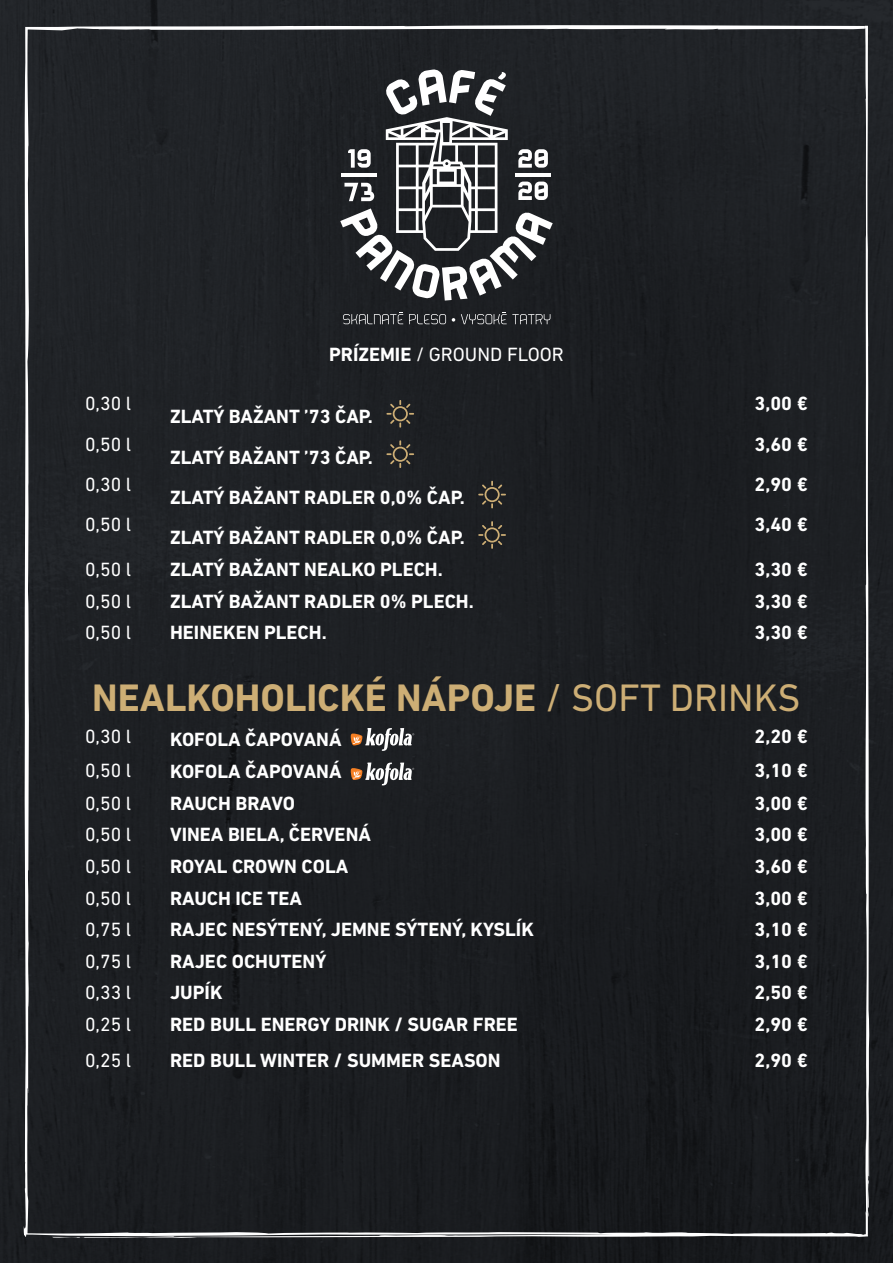
<style>
.page{position:relative;width:893px;height:1263px;background:#fff}
.page>*{position:absolute;margin:0;border:0;box-sizing:border-box;transform-origin:0 0}
.nadpis_SK{font:700 39px "DIN Next LT Pro";color:#cdae75}
.menu_SK{font:700 19.5px "DIN Next LT Pro";color:#fff}
.objem{font:19.5px "DIN Next LT Pro";color:#fff}
.cena{font:700 19.5px "DIN Next LT Pro";color:#fff}
.s1{font-weight:700}
.s2{font-weight:400}
</style>
<div class="page">
<img style="left:0;top:0;width:893px;height:1263px">
<div style="left:24px;top:24px;width:845px;height:1215px;background:#1c1f22"></div>
<svg style="left:343px;top:312px;width:60px;height:12px"></svg>
<svg style="left:452px;top:318px;width:3px;height:4px"></svg>
<svg style="left:461px;top:312px;width:89px;height:12px"></svg>
<svg style="left:409px;top:314px;width:37px;height:10px"></svg>
<svg style="left:340px;top:69px;width:213px;height:232px"></svg>
<svg style="left:386px;top:400px;width:28px;height:28px"></svg>
<svg style="left:386px;top:440px;width:28px;height:28px"></svg>
<svg style="left:478px;top:481px;width:28px;height:27px"></svg>
<svg style="left:478px;top:521px;width:28px;height:28px"></svg>
<svg style="left:351px;top:728px;width:63px;height:23px"></svg>
<svg style="left:351px;top:762px;width:63px;height:23px"></svg>
<p class="objem" style="left:329px;top:344px;width:236px"><span class="s1">PRÍZEMIE</span> / GROUND FLOOR</p>
<p class="objem" style="left:85px;top:392px;width:48px">0,30 l</p>
<p class="menu_SK" style="left:170px;top:405px;width:204px">ZLATÝ BAŽANT ’73 ČAP.</p>
<p class="cena" style="left:755px;top:392px;width:55px">3,00 €</p>
<p class="objem" style="left:85px;top:433px;width:48px">0,50 l</p>
<p class="menu_SK" style="left:170px;top:445px;width:204px">ZLATÝ BAŽANT ’73 ČAP.</p>
<p class="cena" style="left:755px;top:432px;width:55px">3,60 €</p>
<p class="objem" style="left:85px;top:473px;width:48px">0,30 l</p>
<p class="menu_SK" style="left:170px;top:486px;width:296px">ZLATÝ BAŽANT RADLER 0,0% ČAP.</p>
<p class="cena" style="left:755px;top:473px;width:55px">2,90 €</p>
<p class="objem" style="left:85px;top:513px;width:48px">0,50 l</p>
<p class="menu_SK" style="left:170px;top:526px;width:296px">ZLATÝ BAŽANT RADLER 0,0% ČAP.</p>
<p class="cena" style="left:755px;top:513px;width:55px">3,40 €</p>
<p class="objem" style="left:85px;top:558px;width:48px">0,50 l</p>
<p class="menu_SK" style="left:170px;top:558px;width:274px">ZLATÝ BAŽANT NEALKO PLECH.</p>
<p class="cena" style="left:755px;top:558px;width:55px">3,30 €</p>
<p class="objem" style="left:85px;top:590px;width:48px">0,50 l</p>
<p class="menu_SK" style="left:170px;top:589px;width:305px">ZLATÝ BAŽANT RADLER 0% PLECH.</p>
<p class="cena" style="left:755px;top:589px;width:55px">3,30 €</p>
<p class="objem" style="left:85px;top:621px;width:48px">0,50 l</p>
<p class="menu_SK" style="left:170px;top:621px;width:158px">HEINEKEN PLECH.</p>
<p class="cena" style="left:755px;top:621px;width:55px">3,30 €</p>
<p class="nadpis_SK" style="left:92px;top:675px;width:710px">NEALKOHOLICKÉ NÁPOJE <span class="s2">/ SOFT DRINKS</span></p>
<p class="objem" style="left:85px;top:725px;width:48px">0,30 l</p>
<p class="menu_SK" style="left:170px;top:727px;width:173px">KOFOLA ČAPOVANÁ</p>
<p class="cena" style="left:755px;top:725px;width:55px">2,20 €</p>
<p class="objem" style="left:85px;top:759px;width:48px">0,50 l</p>
<p class="menu_SK" style="left:170px;top:760px;width:173px">KOFOLA ČAPOVANÁ</p>
<p class="cena" style="left:755px;top:759px;width:55px">3,10 €</p>
<p class="objem" style="left:85px;top:792px;width:48px">0,50 l</p>
<p class="menu_SK" style="left:170px;top:791px;width:126px">RAUCH BRAVO</p>
<p class="cena" style="left:755px;top:791px;width:55px">3,00 €</p>
<p class="objem" style="left:85px;top:823px;width:48px">0,50 l</p>
<p class="menu_SK" style="left:170px;top:823px;width:202px">VINEA BIELA, ČERVENÁ</p>
<p class="cena" style="left:755px;top:823px;width:55px">3,00 €</p>
<p class="objem" style="left:85px;top:855px;width:48px">0,50 l</p>
<p class="menu_SK" style="left:170px;top:855px;width:180px">ROYAL CROWN COLA</p>
<p class="cena" style="left:755px;top:855px;width:55px">3,60 €</p>
<p class="objem" style="left:85px;top:887px;width:48px">0,50 l</p>
<p class="menu_SK" style="left:170px;top:886px;width:133px">RAUCH ICE TEA</p>
<p class="cena" style="left:755px;top:886px;width:55px">3,00 €</p>
<p class="objem" style="left:85px;top:918px;width:48px">0,75 l</p>
<p class="menu_SK" style="left:170px;top:918px;width:365px">RAJEC NESÝTENÝ, JEMNE SÝTENÝ, KYSLÍK</p>
<p class="cena" style="left:755px;top:918px;width:55px">3,10 €</p>
<p class="objem" style="left:85px;top:950px;width:48px">0,75 l</p>
<p class="menu_SK" style="left:170px;top:950px;width:158px">RAJEC OCHUTENÝ</p>
<p class="cena" style="left:755px;top:950px;width:55px">3,10 €</p>
<p class="objem" style="left:85px;top:981px;width:48px">0,33 l</p>
<p class="menu_SK" style="left:170px;top:981px;width:54px">JUPÍK</p>
<p class="cena" style="left:755px;top:981px;width:55px">2,50 €</p>
<p class="objem" style="left:85px;top:1013px;width:48px">0,25 l</p>
<p class="menu_SK" style="left:170px;top:1013px;width:349px">RED BULL ENERGY DRINK / SUGAR FREE</p>
<p class="cena" style="left:755px;top:1013px;width:55px">2,90 €</p>
<p class="objem" style="left:85px;top:1049px;width:48px">0,25 l</p>
<p class="menu_SK" style="left:170px;top:1049px;width:332px">RED BULL WINTER / SUMMER SEASON</p>
<p class="cena" style="left:755px;top:1049px;width:55px">2,90 €</p>
</div>
